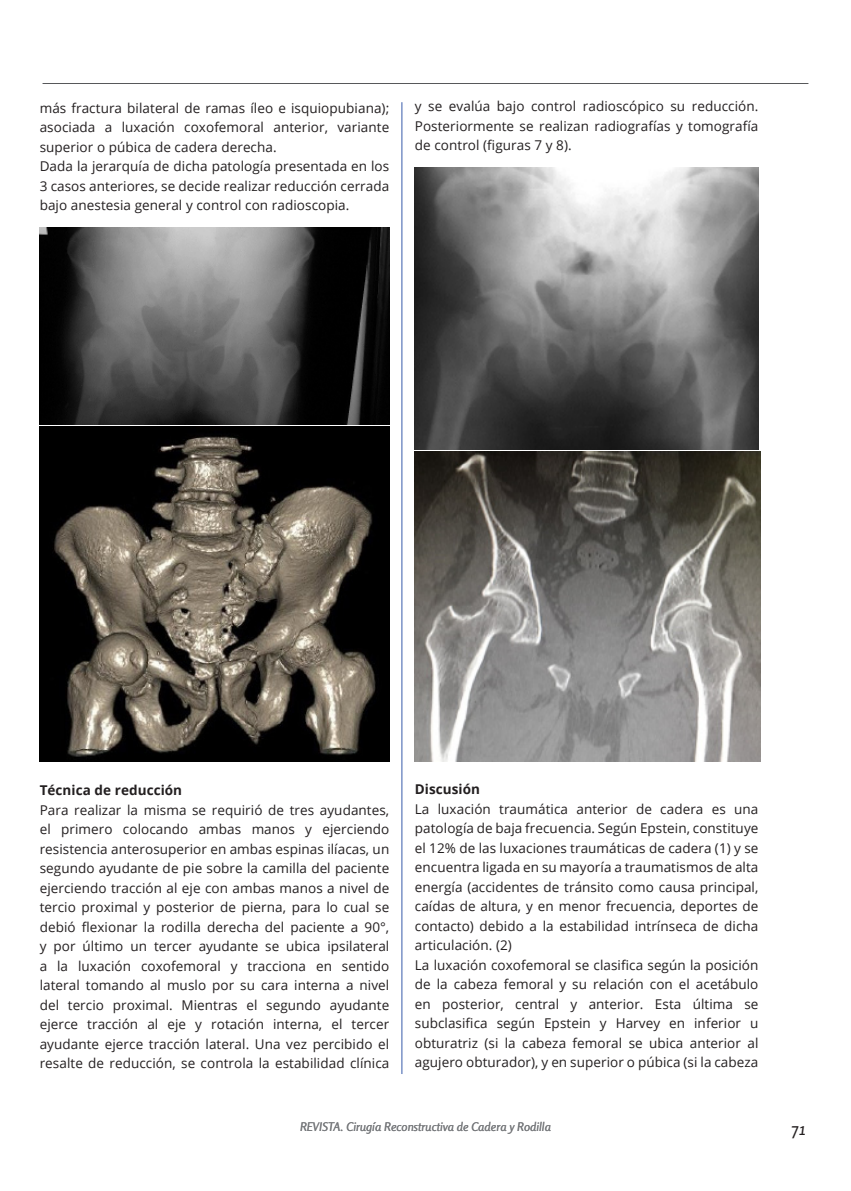
<style>
.page{position:relative;width:851px;height:1191px;background:#fff}
.page>*{position:absolute;margin:0;border:0;box-sizing:border-box;transform-origin:0 0}
.t1{font:italic 18px "Rosario";color:#231f20}
.t2{font:13.5px/19.5px "Open Sans";letter-spacing:.005em;color:#231f20;text-align:justify}
.t3{font:700 13.5px "Open Sans";letter-spacing:.005em;color:#231f20}
.t4{font:italic 12px "Rosario";color:#787a7d}
</style>
<div class="page">
<hr style="left:43px;top:83px;width:765px;height:1px;background:#57585a">
<hr style="left:401px;top:102px;width:1px;height:972px;background:#385caa">
<img style="left:40px;top:228px;width:349px;height:196px">
<img style="left:40px;top:426px;width:349px;height:335px">
<img style="left:415px;top:167px;width:343px;height:282px">
<img style="left:415px;top:452px;width:345px;height:310px">
<p class="t2" style="left:40px;top:98px;width:351px">más fractura bilateral de ramas íleo e isquiopubiana); asociada a luxación coxofemoral anterior, variante superior o púbica de cadera derecha.</p>
<p class="t2" style="left:40px;top:156px;width:351px">Dada la jerarquía de dicha patología presentada en los 3 casos anteriores, se decide realizar reducción cerrada bajo anestesia general y control con radioscopia.</p>
<p class="t2" style="left:415px;top:96px;width:345px">y se evalúa bajo control radioscópico su reducción.<br>Posteriormente se realizan radiografías y tomografía de control (figuras 7 y 8).</p>
<p class="t3" style="left:40px;top:781px;width:144px">Técnica de reducción</p>
<p class="t2" style="left:40px;top:800px;width:351px">Para realizar la misma se requirió de tres ayudantes, el primero colocando ambas manos y ejerciendo resistencia anterosuperior en ambas espinas ilíacas, un segundo ayudante de pie sobre la camilla del paciente ejerciendo tracción al eje con ambas manos a nivel de tercio proximal y posterior de pierna, para lo cual se debió flexionar la rodilla derecha del paciente a 90°, y por último un tercer ayudante se ubica ipsilateral a la luxación coxofemoral y tracciona en sentido lateral tomando al muslo por su cara interna a nivel del tercio proximal. Mientras el segundo ayudante ejerce tracción al eje y rotación interna, el tercer ayudante ejerce tracción lateral. Una vez percibido el resalte de reducción, se controla la estabilidad clínica</p>
<p class="t3" style="left:415px;top:780px;width:67px">Discusión</p>
<p class="t2" style="left:415px;top:798px;width:345px">La luxación traumática anterior de cadera es una patología de baja frecuencia. Según Epstein, constituye el 12% de las luxaciones traumáticas de cadera (1) y se encuentra ligada en su mayoría a traumatismos de alta energía (accidentes de tránsito como causa principal, caídas de altura, y en menor frecuencia, deportes de contacto) debido a la estabilidad intrínseca de dicha articulación. (2)</p>
<p class="t2" style="left:415px;top:954px;width:345px">La luxación coxofemoral se clasifica según la posición de la cabeza femoral y su relación con el acetábulo en posterior, central y anterior. Esta última se subclasifica según Epstein y Harvey en inferior u obturatriz (si la cabeza femoral se ubica anterior al agujero obturador), y en superior o púbica (si la cabeza</p>
<p class="t4" style="left:300px;top:1120px;width:252px">REVISTA. Cirugía Reconstructiva de Cadera y Rodilla</p>
<h1 class="t1" style="left:791px;top:1118px;width:16px">71</h1>
</div>
